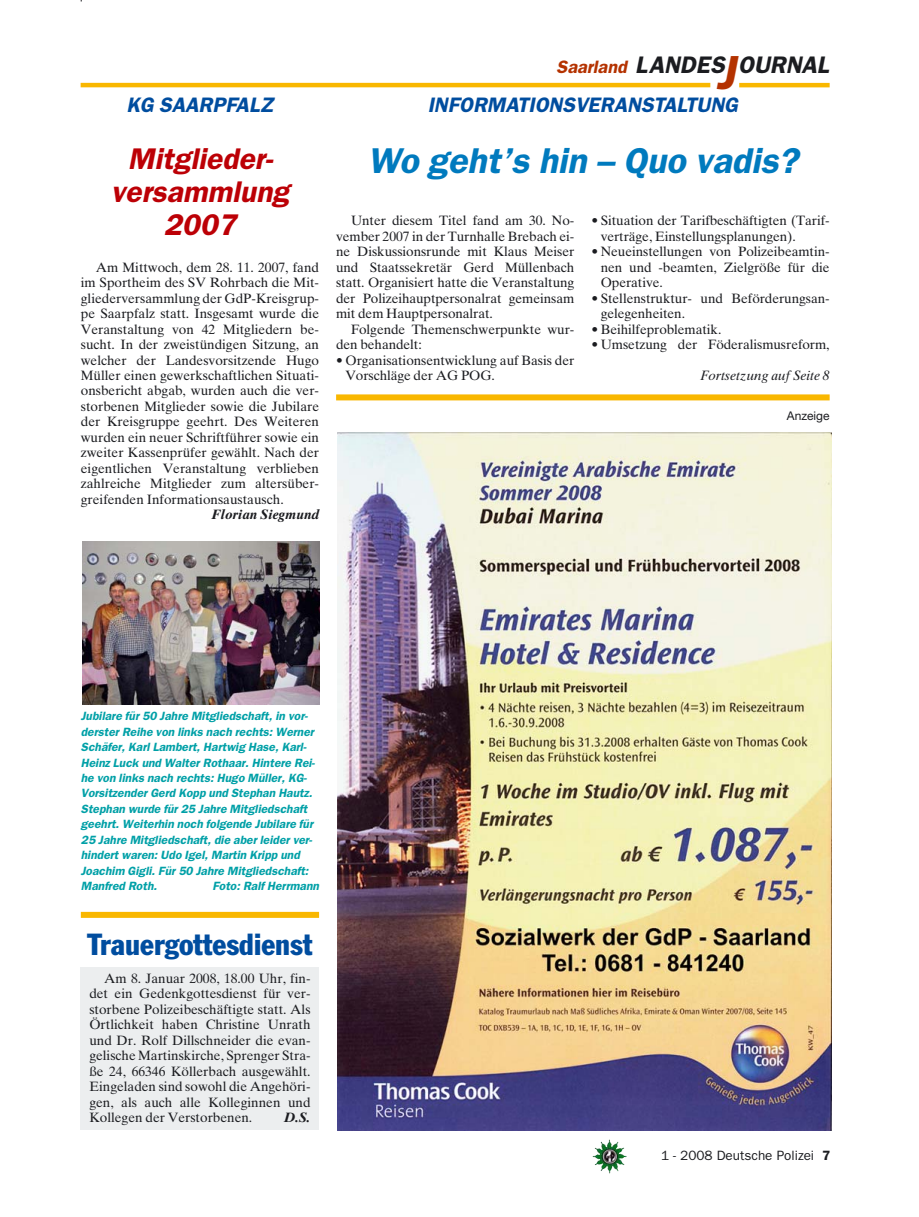
<style>
.page{position:relative;width:919px;height:1217px;background:#fff}
.page>*{position:absolute;margin:0;border:0;box-sizing:border-box;transform-origin:0 0}
.t1{font:italic 600 36px "Franklin Gothic";color:#007abe}
.t2{font:italic 600 30px/33px "Franklin Gothic";color:#bc0006;text-align:center}
.t3{font:condensed 30px "Franklin Gothic";color:#004d9f}
.t4{font:italic 600 24px "Franklin Gothic";color:#1b1c20}
.t5{font:italic 600 21px "Franklin Gothic";color:#004d9f}
.t6{font:italic 600 18px "Franklin Gothic";color:#b43200}
.t7{font:13.5px/15.5px "Times Ten";letter-spacing:-.005em;color:#1b1c20;text-align:justify}
.t8{font:13.5px "Franklin Gothic";color:#1b1c20}
.t9{font:italic 13.5px "Times Ten";color:#1b1c20}
.t10{font:italic 700 13.5px "Times Ten";color:#1b1c20}
.t11{font:italic 600 12px/15.5px "Franklin Gothic";color:#00a0a7}
.t12{font:12px "Helvetica Neue";color:#1b1c20}
.s1{font-size:48px;color:#b43200}
.s2{font-weight:600}
</style>
<div class="page">
<img style="left:594px;top:1141px;width:32px;height:32px">
<hr style="left:81px;top:83px;width:629px;height:4px;background:#f9b700">
<hr style="left:739px;top:83px;width:90px;height:4px;background:#f9b700">
<img style="left:82px;top:541px;width:237px;height:163px">
<img style="left:337px;top:432px;width:494px;height:697px">
<div style="left:336px;top:394px;width:493px;height:6px;background:#f9b700"></div>
<div style="left:81px;top:911px;width:238px;height:6px;background:#f9b700"></div>
<div style="left:81px;top:967px;width:238px;height:162px;background:#eceeef"></div>
<h3 class="t4" style="left:635px;top:56px;width:110px">LANDES<span class="s1">J</span></h3>
<h3 class="t6" style="left:556px;top:60px;width:75px">Saarland</h3>
<h3 class="t4" style="left:738px;top:56px;width:92px">OURNAL</h3>
<h3 class="t5" style="left:126px;top:97px;width:152px">KG SAARPFALZ</h3>
<h3 class="t5" style="left:427px;top:97px;width:315px">INFORMATIONSVERANSTALTUNG</h3>
<h2 class="t2" style="left:111px;top:144px;width:180px">Mitglieder - versammlung<br>2007</h2>
<p class="t7" style="left:81px;top:261px;width:240px;text-indent:15px">Am Mittwoch, dem 28. 11. 2007, fand im Sportheim des SV Rohrbach die Mit&shy;gliederversammlung der GdP-Kreisgrup&shy;pe Saarpfalz statt. Insgesamt wurde die Veranstaltung von 42 Mitgliedern be&shy;sucht. In der zweistündigen Sitzung, an welcher der Landesvorsitzende Hugo Müller einen gewerkschaftlichen Situati&shy;onsbericht abgab, wurden auch die ver&shy;storbenen Mitglieder sowie die Jubilare der Kreisgruppe geehrt. Des Weiteren wurden ein neuer Schriftführer sowie ein zweiter Kassenprüfer gewählt. Nach der eigentlichen Veranstaltung verblieben zahlreiche Mitglieder zum altersüber&shy;greifenden Informationsaustausch.</p>
<p class="t10" style="left:211px;top:509px;width:109px">Florian Siegmund</p>
<h1 class="t1" style="left:368px;top:148px;width:437px">Wo geht’s hin – Quo vadis?</h1>
<p class="t7" style="left:336px;top:214px;width:240px;text-indent:15px">Unter diesem Titel fand am 30. No&shy;vember 2007 in der Turnhalle Brebach ei&shy;ne Diskussionsrunde mit Klaus Meiser und Staatssekretär Gerd Müllenbach statt. Organisiert hatte die Veranstaltung der Polizeihauptpersonalrat gemeinsam mit dem Hauptpersonalrat.</p>
<p class="t7" style="left:336px;top:322px;width:240px;text-indent:15px">Folgende Themenschwerpunkte wur&shy;den behandelt:</p>
<p class="t7" style="left:345px;top:353px;width:230px;text-indent:-9px">• Organisationsentwicklung auf Basis der<br>Vorschläge der AG POG.</p>
<p class="t7" style="left:600px;top:214px;width:230px;text-indent:-9px">• Situation der Tarifbeschäftigten (Tarif&shy;verträge, Einstellungsplanungen).</p>
<p class="t7" style="left:600px;top:245px;width:230px;text-indent:-9px">• Neueinstellungen von Polizeibeamtin&shy;nen und -beamten, Zielgröße für die Operative.</p>
<p class="t7" style="left:600px;top:291px;width:230px;text-indent:-9px">• Stellenstruktur- und Beförderungsan&shy;gelegenheiten.</p>
<p class="t7" style="left:591px;top:322px;width:131px">• Beihilfeproblematik.</p>
<p class="t7" style="left:591px;top:338px;width:240px">• Umsetzung der Föderalismusreform,</p>
<p class="t9" style="left:700px;top:370px;width:131px">Fortsetzung auf Seite 8</p>
<p class="t12" style="left:786px;top:411px;width:44px">Anzeige</p>
<p class="t11" style="left:81px;top:709px;width:237px">Jubilare für 50 Jahre Mitgliedschaft, in vor&shy;derster Reihe von links nach rechts: Werner Schäfer, Karl Lambert, Hartwig Hase, Karl-Heinz Luck und Walter Rothaar. Hintere Rei&shy;he von links nach rechts: Hugo Müller, KG-Vorsitzender Gerd Kopp und Stephan Hautz.<br>Stephan wurde für 25 Jahre Mitgliedschaft geehrt. Weiterhin noch folgende Jubilare für 25 Jahre Mitgliedschaft, die aber leider ver&shy;hindert waren: Udo Igel, Martin Kripp und Joachim Gigli. Für 50 Jahre Mitgliedschaft:<br>Manfred Roth.</p>
<p class="t11" style="left:212px;top:879px;width:110px">Foto: Ralf Herrmann</p>
<h2 class="t3" style="left:87px;top:933px;width:226px">Trauergottesdienst</h2>
<p class="t7" style="left:89px;top:971px;width:223px;text-indent:15px">Am 8. Januar 2008, 18.00 Uhr, fin&shy;det ein Gedenkgottesdienst für ver&shy;storbene Polizeibeschäftigte statt. Als Örtlichkeit haben Christine Unrath und Dr. Rolf Dillschneider die evan&shy;gelische Martinskirche, Sprenger Stra&shy;ße 24, 66346 Köllerbach ausgewählt.<br>Eingeladen sind sowohl die Angehöri&shy;gen, als auch alle Kolleginnen und Kollegen der Verstorbenen.</p>
<p class="t10" style="left:284px;top:1112px;width:28px">D.S.</p>
<p class="t8" style="left:661px;top:1150px;width:171px">1 - 2008 Deutsche Polizei <span class="s2">7</span></p>
</div>
